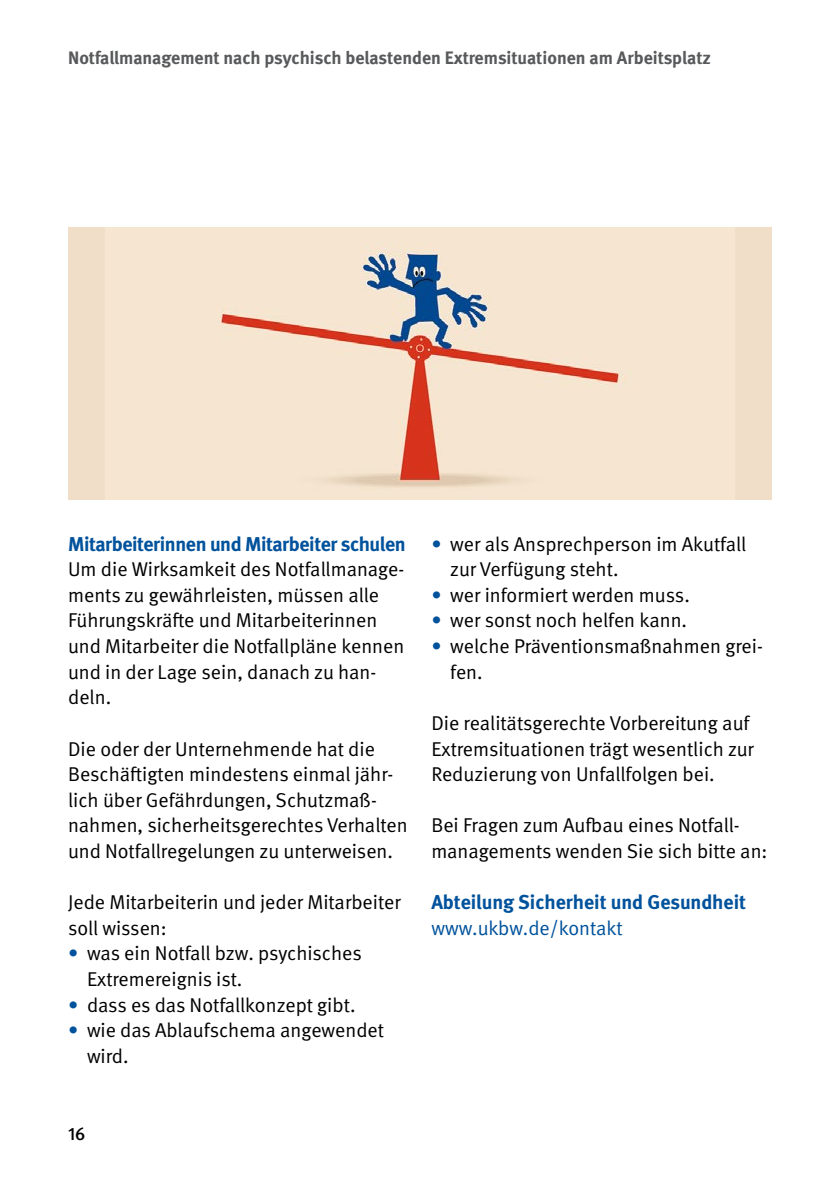
<style>
.page{position:relative;width:840px;height:1191px;background:#fff}
.page>*{position:absolute;margin:0;border:0;box-sizing:border-box;transform-origin:0 0}
.t1{font:20px/25.6px "DGUV Meta";color:#000}
.t2{font:700 20px "DGUV Meta";letter-spacing:-.02em;color:#00529c}
.t3{font:700 20px "DGUV Meta";color:#00529c}
.t4{font:20px "DGUV Meta";color:#00529c}
.t5{font:700 18px "DGUV Meta";color:#58595b}
.t6{font:500 18px "DGUV Meta";color:#000}
.s1{color:#00529c}
</style>
<div class="page">
<div style="left:68px;top:227px;width:703px;height:272px;background:#f6e5d1"></div>
<img style="left:217px;top:243px;width:414px;height:243px">
<p class="t5" style="left:68px;top:47px;width:644px">Notfallmanagement nach psychisch belastenden Extremsituationen am Arbeitsplatz</p>
<p class="t2" style="left:68px;top:532px;width:339px">Mitarbeiterinnen und Mitarbeiter schulen</p>
<p class="t1" style="left:68px;top:557px;width:337px">Um die Wirksamkeit des Notfallmanage&shy;ments zu gewährleisten, müssen alle<br>Führungskräfte und Mitarbeiterinnen und Mitarbeiter die Notfallpläne kennen und in der Lage sein, danach zu han&shy;deln.</p>
<p class="t1" style="left:68px;top:736px;width:341px">Die oder der Unternehmende hat die Beschäftigten mindestens einmal jähr&shy;lich über Gefährdungen, Schutzmaß&shy;nahmen, sicherheitsgerechtes Verhalten und Notfallregelungen zu unterweisen.</p>
<p class="t1" style="left:68px;top:890px;width:334px">Jede Mitarbeiterin und jeder Mitarbeiter soll wissen:</p>
<p class="t1" style="left:87px;top:941px;width:276px;text-indent:-19px"><span class="s1">•</span> was ein Notfall bzw. psychisches<br>Extremereignis ist.</p>
<p class="t1" style="left:68px;top:992px;width:289px"><span class="s1">•</span> dass es das Notfallkonzept gibt.</p>
<p class="t1" style="left:87px;top:1018px;width:298px;text-indent:-19px"><span class="s1">•</span> wie das Ablaufschema angewendet wird.</p>
<p class="t1" style="left:450px;top:531px;width:297px;text-indent:-19px"><span class="s1">•</span> wer als Ansprechperson im Akutfall zur Verfügung steht.</p>
<p class="t1" style="left:431px;top:582px;width:260px"><span class="s1">•</span> wer informiert werden muss.</p>
<p class="t1" style="left:431px;top:608px;width:257px"><span class="s1">•</span> wer sonst noch helfen kann.</p>
<p class="t1" style="left:450px;top:634px;width:314px;text-indent:-19px"><span class="s1">•</span> welche Präventionsmaßnahmen grei&shy;fen.</p>
<p class="t1" style="left:431px;top:710px;width:324px">Die realitätsgerechte Vorbereitung auf<br>Extremsituationen trägt wesentlich zur<br>Reduzierung von Unfallfolgen bei.</p>
<p class="t1" style="left:431px;top:813px;width:337px">Bei Fragen zum Aufbau eines Notfall&shy;managements wenden Sie sich bitte an:</p>
<p class="t3" style="left:431px;top:890px;width:316px">Abteilung Sicherheit und Gesundheit</p>
<p class="t4" style="left:431px;top:916px;width:193px">www.ukbw.de/kontakt</p>
<p class="t6" style="left:68px;top:1123px;width:19px">16</p>
</div>
